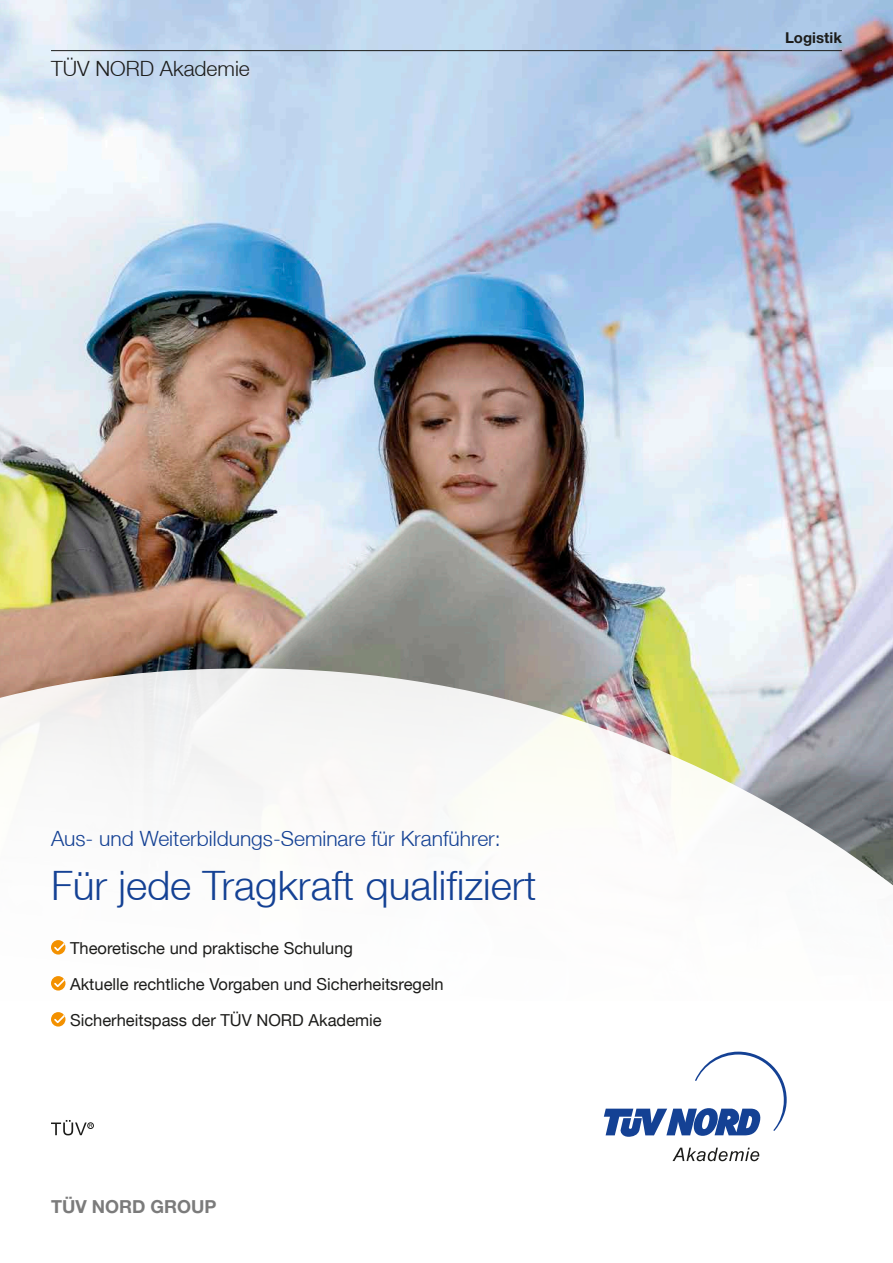
<style>
.page{position:relative;width:893px;height:1263px;background:#fff}
.page>*{position:absolute;margin:0;border:0;box-sizing:border-box;transform-origin:0 0}
.t1{font:300 40.5px "Helvetica Neue LT";color:#144194}
.t2{font:300 21px "Helvetica Neue LT";color:#144194}
.t3{font:300 21px "Helvetica Neue LT";color:#1c1c1a}
.t4{font:700 18px "Helvetica Neue LT Pro";color:#7b7b7b}
.t5{font:16.5px/36px "Helvetica Neue LT";color:#1c1c1a}
.t6{font:700 15px "Helvetica Neue LT Pro";color:#1c1c1a}
</style>
<div class="page">
<img style="left:0;top:0;width:893px;height:668px">
<svg style="left:0;top:668px;width:893px;height:494px"></svg>
<hr style="left:51px;top:50px;width:791px;height:1px;background:#1c1c1a">
<svg style="left:672px;top:1148px;width:87px;height:13px"></svg>
<svg style="left:604px;top:1052px;width:183px;height:85px"></svg>
<div style="left:51px;top:940px;width:14px;height:14px;background:#f39100;border-radius:50%"></div>
<svg style="left:53px;top:940px;width:12px;height:13px"></svg>
<div style="left:51px;top:976px;width:14px;height:14px;background:#f39100;border-radius:50%"></div>
<svg style="left:53px;top:976px;width:12px;height:13px"></svg>
<div style="left:51px;top:1012px;width:14px;height:14px;background:#f39100;border-radius:50%"></div>
<svg style="left:53px;top:1012px;width:12px;height:13px"></svg>
<div style="left:87px;top:1122px;width:7px;height:7px;border:1px solid #1c1c1a;border-radius:50%"></div>
<svg style="left:51px;top:1120px;width:41px;height:15px"></svg>
<p class="t3" style="left:51px;top:56px;width:200px">TÜV NORD Akademie</p>
<p class="t6" style="left:785px;top:28px;width:58px">Logistik</p>
<p class="t2" style="left:51px;top:826px;width:451px">Aus- und Weiterbildungs-Seminare für Kranführer:</p>
<h1 class="t1" style="left:51px;top:861px;width:487px">Für jede Tragkraft qualifiziert</h1>
<p class="t5" style="left:70px;top:930px;width:375px">Theoretische und praktische Schulung<br>Aktuelle rechtliche Vorgaben und Sicherheitsregeln<br>Sicherheitspass der TÜV NORD Akademie</p>
<p class="t4" style="left:51px;top:1195px;width:167px">TÜV NORD GROUP</p>
</div>
